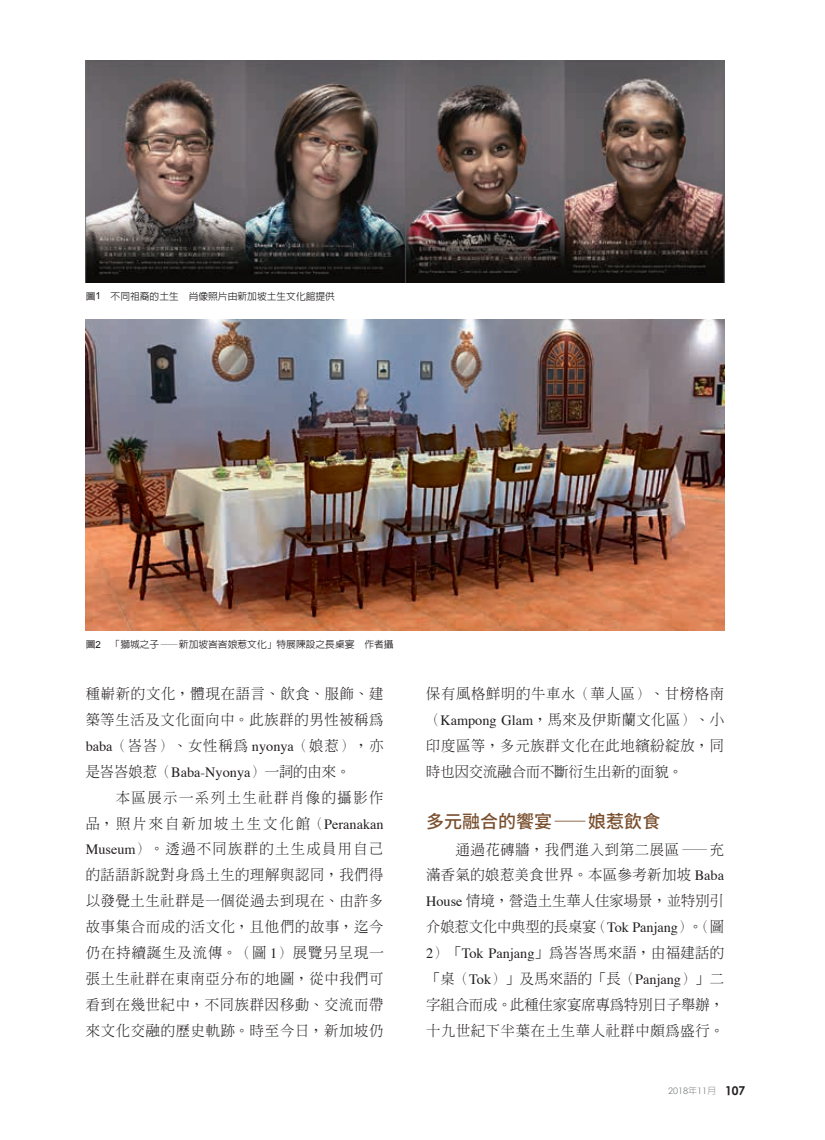
<style>
.page{position:relative;width:825px;height:1140px;background:#fff}
.page>*{position:absolute;margin:0;border:0;box-sizing:border-box;transform-origin:0 0}
.t1{font:500 18px "Noto Sans CJ Ktc";color:#7a4f2e}
.t2{font:300 14.25px/26px "AR Ming B5";letter-spacing:.05em;color:#231f20;text-align:justify}
.t3{font:500 9.75px "AR Hei B5";color:#231f20}
.t4{font:9px "Century Gothic";color:#808285}
.s1{font-family:"Arial";font-weight:400}
.s2{font-family:"Times";font-weight:400}
.s3{font-family:"AR Hei B5";font-weight:300}
.s4{font-weight:700;font-size:12px;color:#231f20}
</style>
<div class="page">
<img style="left:86px;top:319px;width:637px;height:312px">
<img style="left:86px;top:60px;width:637px;height:222px">
<p class="t3" style="left:86px;top:291px;width:251px">圖<span class="s1">1</span> 不同祖裔的土生 肖像照片由新加坡土生文化館提供</p>
<p class="t3" style="left:86px;top:639px;width:309px">圖<span class="s1">2</span> 「獅城之子—新加坡峇峇娘惹文化」特展陳設之長桌宴　作者攝</p>
<p class="t2" style="left:86px;top:680px;width:299px;text-align:left">種嶄新的文化，體現在語言、飲食、服飾、建築等生活及文化面向中。此族群的男性被稱為<span class="s2">baba</span>（峇峇）、女性稱為 <span class="s2">nyonya</span>（娘惹），亦是峇峇娘惹（<span class="s2">Baba-Nyonya</span>）一詞的由來。<br>　　本區展示一系列土生社群肖像的攝影作品，照片來自新加坡土生文化館（<span class="s2">Peranakan<br>Museum</span>）。透過不同族群的土生成員用自己的話語訴說對身為土生的理解與認同，我們得以發覺土生社群是一個從過去到現在、由許多故事集合而成的活文化，且他們的故事，迄今仍在持續誕生及流傳。（圖 <span class="s2">1</span>）展覽另呈現一張土生社群在東南亞分布的地圖，從中我們可看到在幾世紀中，不同族群因移動、交流而帶來文化交融的歷史軌跡。時至今日，新加坡仍</p>
<p class="t2" style="left:426px;top:680px;width:299px">保有風格鮮明的牛車水（華人區）、甘榜格南（<span class="s2">Kampong Glam</span>，馬來及伊斯蘭文化區）、小印度區等，多元族群文化在此地繽紛綻放，同時也因交流融合而不斷衍生出新的面貌。</p>
<p class="t1" style="left:426px;top:810px;width:235px">多元融合的饗宴―娘惹飲食</p>
<p class="t2" style="left:426px;top:836px;width:299px">　　通過花磚牆，我們進入到第二展區—充滿香氣的娘惹美食世界。本區參考新加坡 <span class="s2">Baba House</span> 情境，營造土生華人住家場景，並特別引介娘惹文化中典型的長桌宴（<span class="s2">Tok Panjang</span>）。（圖<span class="s2">2</span>）「<span class="s2">Tok Panjang</span>」為峇峇馬來語，由福建話的「桌（<span class="s2">Tok</span>）」及馬來語的「長（<span class="s2">Panjang</span>）」二字組合而成。此種住家宴席專為特別日子舉辦，十九世紀下半葉在土生華人社群中頗為盛行。</p>
<p class="t4" style="left:668px;top:1085px;width:79px">2018<span class="s3">年</span>11<span class="s3">月</span> <span class="s4">107</span></p>
</div>
